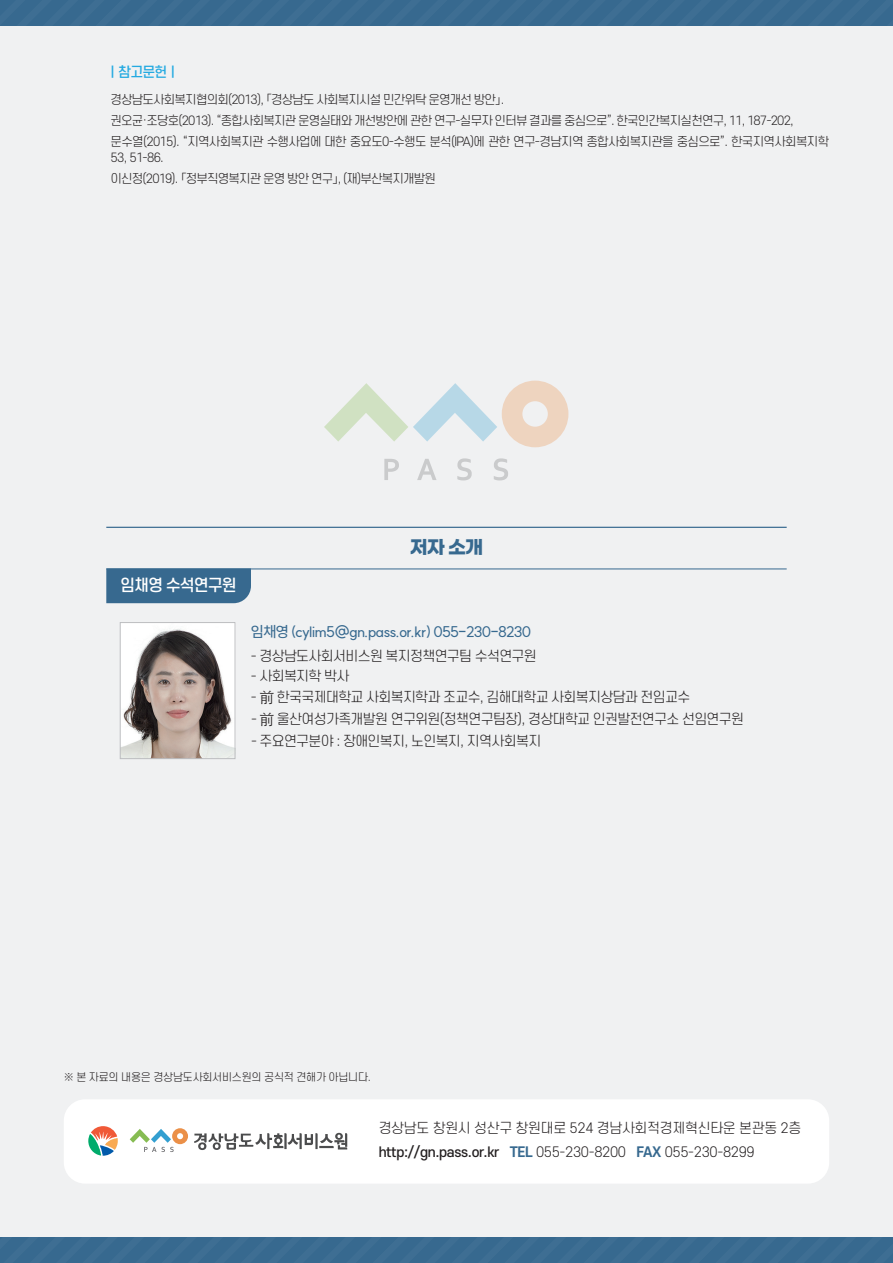
<style>
.page{position:relative;width:893px;height:1263px;background:#f0f1f2}
.page>*{position:absolute;margin:0;border:0;box-sizing:border-box;transform-origin:0 0}
.t1{font:700 18.75px "Gmarket Sans";color:#37698f}
.t2{font:500 15.75px "S Core Dream 5";letter-spacing:-.07em;color:#fff}
.t3{font:500 15px "SUIT";letter-spacing:-.05em;color:#37698f}
.t4{font:300 13.5px "S Core Dream 3";letter-spacing:-.05em;color:#231f20}
.t5{font:300 13.5px/23.7px "S Core Dream 3";letter-spacing:-.025em;color:#231f20}
.t6{font:500 13.5px "S Core Dream 5";letter-spacing:-.07em;color:#24aae1}
.t7{font:300 12px/20.7px "S Core Dream 3";letter-spacing:-.07em;color:#231f20}
.t8{font:300 10.5px "S Core Dream 3";letter-spacing:-.025em;color:#231f20}
.s1{font-family:"ST Xihei";font-weight:400;font-size:15px}
.s2{font-family:"S Core Dream 5";font-weight:500}
.s3{font-family:"S Core Dream 6";font-weight:700;color:#37698f}
</style>
<div class="page">
<div style="left:0;top:1237px;width:893px;height:26px;background:#37698f"></div>
<div style="left:0;top:0;width:893px;height:26px;background:#37698f"></div>
<svg style="left:384px;top:459px;width:15px;height:21px"></svg>
<svg style="left:417px;top:459px;width:20px;height:21px"></svg>
<svg style="left:457px;top:458px;width:15px;height:22px"></svg>
<svg style="left:494px;top:458px;width:14px;height:22px"></svg>
<svg style="left:324px;top:381px;width:244px;height:66px"></svg>
<hr style="left:106px;top:527px;width:681px;height:1px;background:#37698f">
<hr style="left:106px;top:569px;width:681px;height:1px;background:#37698f">
<div style="left:106px;top:568px;width:145px;height:35px;background:#37698f"></div>
<div style="left:64px;top:1099px;width:765px;height:84px;background:#fff;border-radius:21px"></div>
<img style="left:122px;top:624px;width:111px;height:133px">
<div style="left:120px;top:622px;width:115px;height:137px;border:1px solid #bcbdc0"></div>
<svg style="left:194px;top:1133px;width:153px;height:17px"></svg>
<svg style="left:130px;top:1128px;width:58px;height:24px"></svg>
<svg style="left:88px;top:1126px;width:30px;height:30px"></svg>
<p class="t6" style="left:106px;top:62px;width:75px">ㅣ참고문헌ㅣ</p>
<p class="t7" style="left:111px;top:89px;width:720px">경상남도사회복지협의회(2013), 「경상남도 사회복지시설 민간위탁 운영개선 방안」.<br>권오균·조당호(2013). “종합사회복지관 운영실태와 개선방안에 관한 연구-실무자 인터뷰 결과를 중심으로”. 한국인간복지실천연구, 11, 187-202, 문수열(2015). “지역사회복지관 수행사업에 대한 중요도0-수행도 분석(IPA)에 관한 연구-경남지역 종합사회복지관을 중심으로”. 한국지역사회복지학</p>
<p class="t7" style="left:111px;top:147px;width:327px">53, 51-86.<br>이신정(2019). 「정부직영복지관 운영 방안 연구」, (재)부산복지개발원</p>
<h2 class="t2" style="left:120px;top:574px;width:118px">임채영 수석연구원</h2>
<h1 class="t1" style="left:410px;top:537px;width:75px">저자 소개</h1>
<p class="t3" style="left:251px;top:624px;width:282px">임채영 (cylim5@gn.pass.or.kr) 055-230-8230</p>
<p class="t4" style="left:251px;top:646px;width:287px">- 경상남도사회서비스원 복지정책연구팀 수석연구원</p>
<p class="t4" style="left:251px;top:666px;width:100px">- 사회복지학 박사</p>
<p class="t4" style="left:251px;top:687px;width:441px">- <span class="s1">前</span> 한국국제대학교 사회복지학과 조교수, 김해대학교 사회복지상담과 전임교수</p>
<p class="t4" style="left:251px;top:709px;width:495px">- <span class="s1">前</span> 울산여성가족개발원 연구위원(정책연구팀장), 경상대학교 인권발전연구소 선임연구원</p>
<p class="t4" style="left:251px;top:731px;width:292px">- 주요연구분야 : 장애인복지, 노인복지, 지역사회복지</p>
<p class="t8" style="left:64px;top:1069px;width:309px">※ 본 자료의 내용은 경상남도사회서비스원의 공식적 견해가 아닙니다.</p>
<p class="t5" style="left:379px;top:1115px;width:424px">경상남도 창원시 성산구 창원대로 524 경남사회적경제혁신타운 본관동 2층 <span class="s2">http://gn.pass.or.kr</span> <span class="s3">TEL</span> 055-230-8200 <span class="s3">FAX</span> 055-230-8299</p>
</div>
